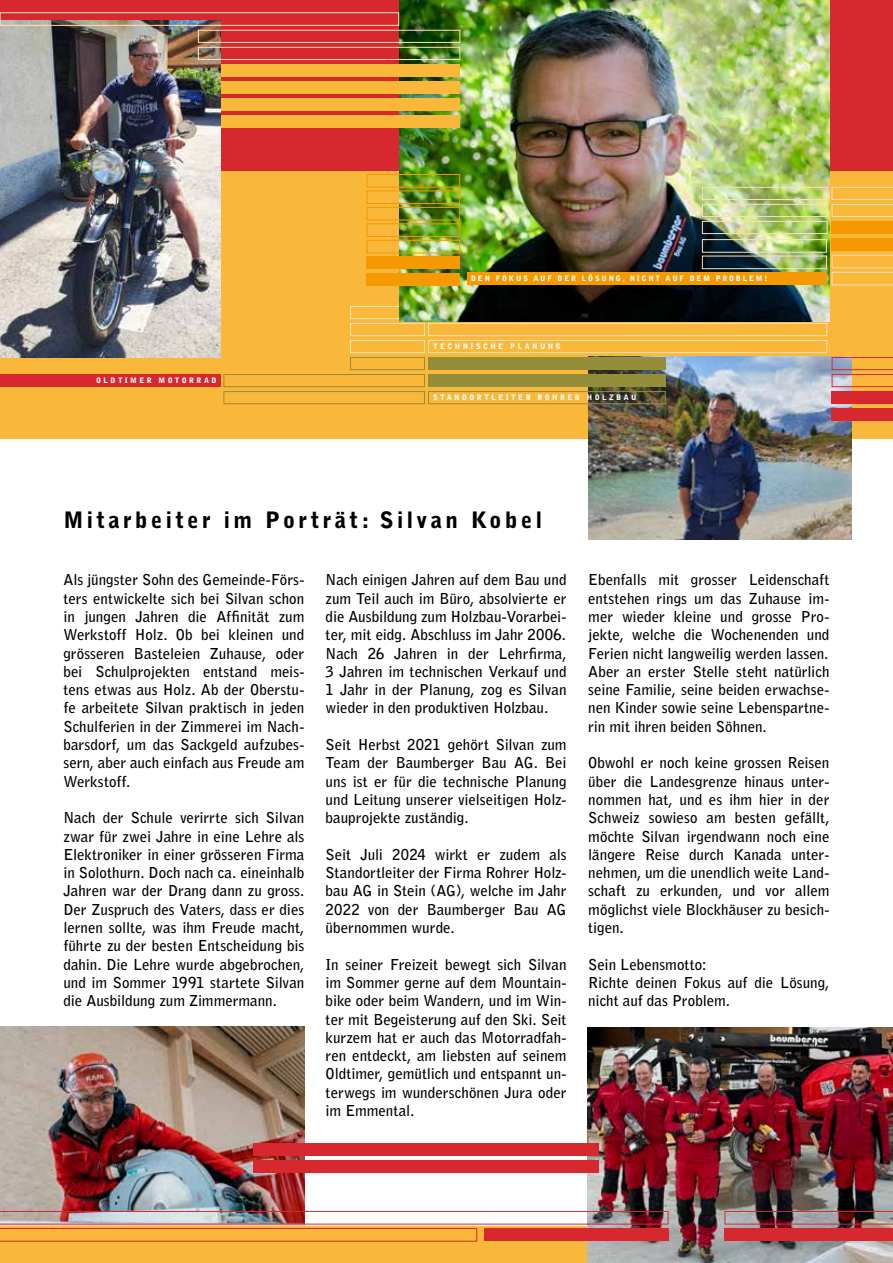
<style>
.page{position:relative;width:893px;height:1263px;background:#fff}
.page>*{position:absolute;margin:0;border:0;box-sizing:border-box;transform-origin:0 0}
.t1{font:900 22.5px "Bell Gothic Std";letter-spacing:.15em;color:#000}
.t2{font:700 15px/18.3px "Bell Gothic Std";color:#000;text-align:justify}
.t3{font:900 7.5px "Bell Gothic Std";letter-spacing:.32em;color:#fff}
.t4{font:900 7.5px "Bell Gothic Std";letter-spacing:.24em;color:#fff}
</style>
<div class="page">
<img style="left:0;top:1027px;width:305px;height:184px">
<div style="left:0;top:1226px;width:893px;height:37px;background:#fab83a"></div>
<img style="left:588px;top:1027px;width:305px;height:236px">
<svg style="left:725px;top:1211px;width:168px;height:13px;background:#826669"></svg>
<svg style="left:0;top:1211px;width:668px;height:30px"></svg>
<div style="left:725px;top:1228px;width:168px;height:13px;background:#d7282f"></div>
<div style="left:484px;top:1228px;width:185px;height:13px;background:#d7282f"></div>
<div style="left:253px;top:1143px;width:346px;height:13px;background:#d7282f"></div>
<div style="left:253px;top:1160px;width:346px;height:13px;background:#d7282f"></div>
<div style="left:0;top:170px;width:893px;height:268px;background:#fab83a"></div>
<div style="left:0;top:0;width:893px;height:170px;background:#d7282f"></div>
<div style="left:428px;top:323px;width:399px;height:13px;border:1px solid #fee0b7"></div>
<div style="left:428px;top:340px;width:399px;height:13px;border:1px solid #fee0b7"></div>
<div style="left:350px;top:340px;width:75px;height:13px;border:1px solid #fee0b7"></div>
<div style="left:350px;top:323px;width:75px;height:13px;border:1px solid #fee0b7"></div>
<div style="left:350px;top:306px;width:75px;height:13px;border:1px solid #fee0b7"></div>
<div style="left:0;top:374px;width:221px;height:13px;background:#d7282f"></div>
<div style="left:350px;top:357px;width:75px;height:13px;border:1px solid #948d3a"></div>
<div style="left:224px;top:374px;width:201px;height:13px;border:1px solid #948d3a"></div>
<div style="left:224px;top:391px;width:201px;height:13px;border:1px solid #948d3a"></div>
<img style="left:588px;top:356px;width:264px;height:183px">
<img style="left:400px;top:0;width:429px;height:321px">
<img style="left:0;top:20px;width:221px;height:338px">
<div style="left:702px;top:221px;width:125px;height:13px;border:1px solid #fee0b7"></div>
<div style="left:702px;top:204px;width:125px;height:13px;border:1px solid #fee0b7"></div>
<div style="left:702px;top:187px;width:125px;height:13px;border:1px solid #fee0b7"></div>
<svg style="left:832px;top:187px;width:61px;height:30px"></svg>
<div style="left:467px;top:272px;width:360px;height:13px;background:#f69800"></div>
<div style="left:702px;top:239px;width:125px;height:13px;border:1px solid #fee0b7"></div>
<div style="left:702px;top:256px;width:125px;height:13px;border:1px solid #fee0b7"></div>
<svg style="left:832px;top:255px;width:61px;height:30px"></svg>
<div style="left:832px;top:221px;width:61px;height:13px;background:#f69800"></div>
<div style="left:832px;top:238px;width:61px;height:13px;background:#f69800"></div>
<div style="left:367px;top:224px;width:93px;height:13px;border:1px solid #f69800"></div>
<div style="left:367px;top:240px;width:93px;height:13px;border:1px solid #f69800"></div>
<div style="left:367px;top:207px;width:93px;height:13px;border:1px solid #f69800"></div>
<div style="left:367px;top:191px;width:93px;height:13px;border:1px solid #f69800"></div>
<div style="left:367px;top:174px;width:93px;height:13px;border:1px solid #f69800"></div>
<div style="left:367px;top:256px;width:93px;height:13px;background:#f69800"></div>
<div style="left:367px;top:273px;width:93px;height:12px;background:#f69800"></div>
<div style="left:428px;top:374px;width:237px;height:13px;background:#948d3a"></div>
<div style="left:428px;top:357px;width:237px;height:13px;background:#948d3a"></div>
<div style="left:428px;top:391px;width:237px;height:13px;border:1px solid #948d3a"></div>
<div style="left:832px;top:391px;width:61px;height:13px;background:#d7282f"></div>
<div style="left:832px;top:408px;width:61px;height:13px;background:#d7282f"></div>
<svg style="left:832px;top:357px;width:61px;height:30px"></svg>
<div style="left:221px;top:64px;width:239px;height:13px;background:#fab83a"></div>
<div style="left:221px;top:81px;width:239px;height:13px;background:#fab83a"></div>
<div style="left:221px;top:98px;width:239px;height:13px;background:#fab83a"></div>
<div style="left:221px;top:115px;width:239px;height:13px;background:#fab83a"></div>
<div style="left:0;top:13px;width:399px;height:13px;border:1px solid #fee0b7"></div>
<div style="left:198px;top:47px;width:262px;height:13px;border:1px solid #fee0b7"></div>
<div style="left:198px;top:30px;width:262px;height:13px;border:1px solid #fee0b7"></div>
<p class="t4" style="left:471px;top:274px;width:298px">DEN FOKUS AUF DER LÖSUNG, NICHT AUF DEM PROBLEM!</p>
<p class="t3" style="left:96px;top:376px;width:122px">OLDTIMER MOTORRAD</p>
<p class="t3" style="left:433px;top:342px;width:129px">TECHNISCHE PLANUNG</p>
<p class="t3" style="left:433px;top:393px;width:205px">STANDORTLEITER ROHRER HOLZBAU</p>
<h1 class="t1" style="left:63px;top:507px;width:480px">Mitarbeiter im Porträt: Silvan Kobel</h1>
<p class="t2" style="left:63px;top:571px;width:242px">Als jüngster Sohn des Gemeinde-Förs&shy;ters entwickelte sich bei Silvan schon in jungen Jahren die Affinität zum Werkstoff Holz. Ob bei kleinen und grösseren Basteleien Zuhause, oder bei Schulprojekten entstand meis&shy;tens etwas aus Holz. Ab der Oberstu&shy;fe arbeitete Silvan praktisch in jeden Schulferien in der Zimmerei im Nach&shy;barsdorf, um das Sackgeld aufzubes&shy;sern, aber auch einfach aus Freude am Werkstoff.</p>
<p class="t2" style="left:63px;top:809px;width:242px">Nach der Schule verirrte sich Silvan zwar für zwei Jahre in eine Lehre als Elektroniker in einer grösseren Firma in Solothurn. Doch nach ca. eineinhalb Jahren war der Drang dann zu gross.<br>Der Zuspruch des Vaters, dass er dies lernen sollte, was ihm Freude macht, führte zu der besten Entscheidung bis dahin. Die Lehre wurde abgebrochen, und im Sommer 1991 startete Silvan die Ausbildung zum Zimmermann.</p>
<p class="t2" style="left:326px;top:571px;width:242px">Nach einigen Jahren auf dem Bau und zum Teil auch im Büro, absolvierte er die Ausbildung zum Holzbau-Vorarbei&shy;ter, mit eidg. Abschluss im Jahr 2006.<br>Nach 26 Jahren in der Lehrfirma, 3 Jahren im technischen Verkauf und 1 Jahr in der Planung, zog es Silvan wieder in den produktiven Holzbau.</p>
<p class="t2" style="left:326px;top:735px;width:242px">Seit Herbst 2021 gehört Silvan zum Team der Baumberger Bau AG. Bei uns ist er für die technische Planung und Leitung unserer vielseitigen Holz&shy;bauprojekte zuständig.</p>
<p class="t2" style="left:326px;top:845px;width:242px">Seit Juli 2024 wirkt er zudem als Standortleiter der Firma Rohrer Holz&shy;bau AG in Stein (AG), welche im Jahr 2022 von der Baumberger Bau AG übernommen wurde.</p>
<p class="t2" style="left:326px;top:955px;width:242px">In seiner Freizeit bewegt sich Silvan im Sommer gerne auf dem Mountain&shy;bike oder beim Wandern, und im Win&shy;ter mit Begeisterung auf den Ski. Seit kurzem hat er auch das Motorradfah&shy;ren entdeckt, am liebsten auf seinem Oldtimer, gemütlich und entspannt un&shy;terwegs im wunderschönen Jura oder im Emmental.</p>
<p class="t2" style="left:588px;top:571px;width:243px">Ebenfalls mit grosser Leidenschaft entstehen rings um das Zuhause im&shy;mer wieder kleine und grosse Pro&shy;jekte, welche die Wochenenden und Ferien nicht langweilig werden lassen.<br>Aber an erster Stelle steht natürlich seine Familie, seine beiden erwachse&shy;nen Kinder sowie seine Lebenspartne&shy;rin mit ihren beiden Söhnen.</p>
<p class="t2" style="left:588px;top:754px;width:243px">Obwohl er noch keine grossen Reisen über die Landesgrenze hinaus unter&shy;nommen hat, und es ihm hier in der Schweiz sowieso am besten gefällt, möchte Silvan irgendwann noch eine längere Reise durch Kanada unter&shy;nehmen, um die unendlich weite Land&shy;schaft zu erkunden, und vor allem möglichst viele Blockhäuser zu besich&shy;tigen.</p>
<p class="t2" style="left:588px;top:955px;width:243px;text-align:left">Sein Lebensmotto:<br>Richte deinen Fokus auf die Lösung, nicht auf das Problem.</p>
</div>
